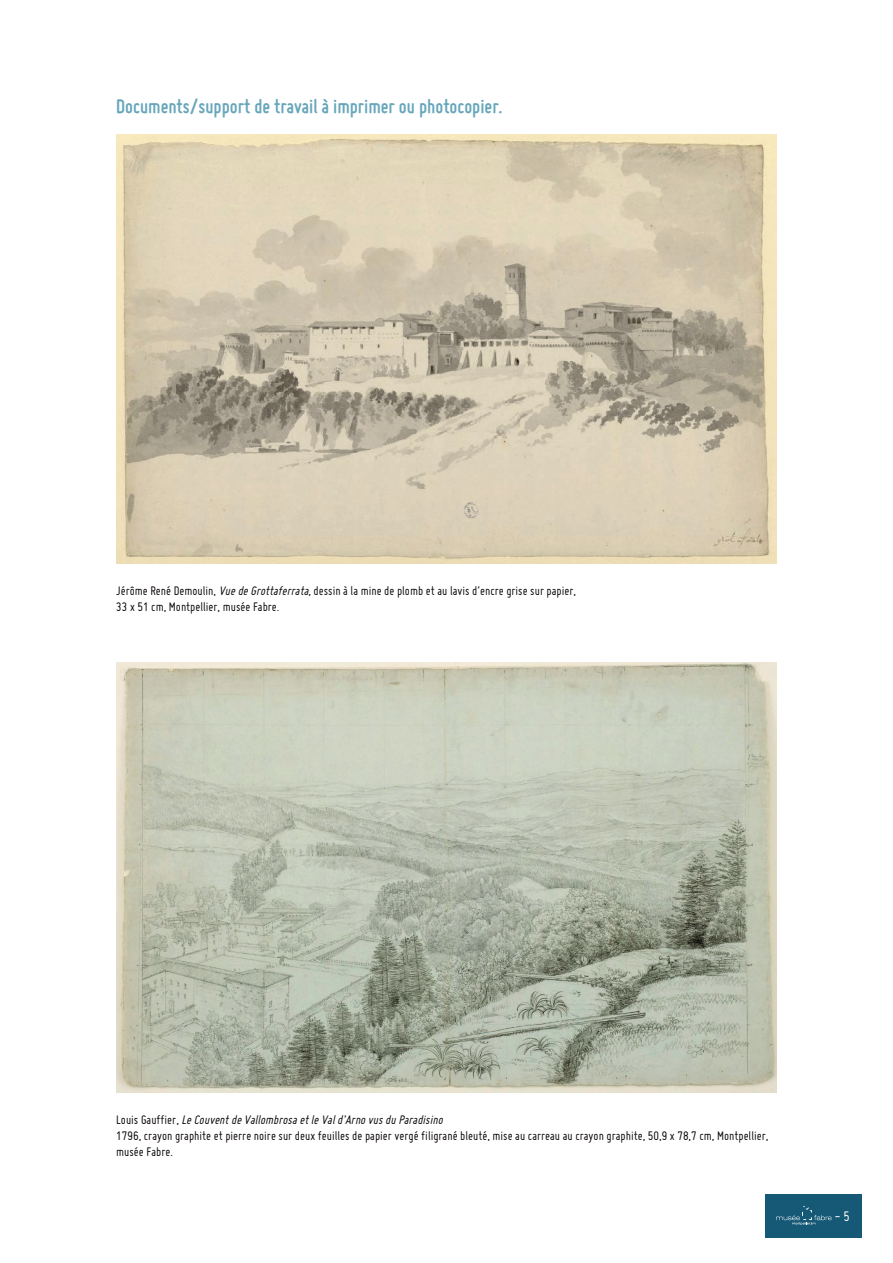
<style>
.page{position:relative;width:893px;height:1263px;background:#fff}
.page>*{position:absolute;margin:0;border:0;box-sizing:border-box;transform-origin:0 0}
.t1{font:700 21px "Miso";color:#67a6ba}
.t2{font:15px "Miso";color:#fff}
.t3{font:13.5px/16.2px "Miso";color:#080302}
.s1{font-style:italic}
</style>
<div class="page">
<img style="left:116px;top:134px;width:660px;height:430px">
<img style="left:116px;top:663px;width:660px;height:429px">
<div style="left:765px;top:1194px;width:96px;height:43px;background:#165976"></div>
<svg style="left:776px;top:1206px;width:56px;height:19px"></svg>
<h1 class="t1" style="left:116px;top:94px;width:388px">Documents/support de travail à imprimer ou photocopier.</h1>
<p class="t3" style="left:116px;top:583px;width:461px">Jérôme René Demoulin, <span class="s1">VuedeGrottaferrata</span>, dessin à la mine de plomb et au lavis d’encre grise sur papier,<br>33 x 51 cm, Montpellier, musée Fabre.</p>
<p class="t3" style="left:116px;top:1111px;width:654px">L o u i s G a u f f i e r , <span class="s1">LeCouventdeVallombrosaetleVald’ArnovusduParadisino<br></span>1796, crayon graphite et pierre noire sur deux feuilles de papier vergé filigrané bleuté, mise au carreau au crayon graphite, 50,9 x 78,7 cm, Montpellier, musée Fabre.</p>
<p class="t2" style="left:834px;top:1208px;width:17px">- 5</p>
</div>
